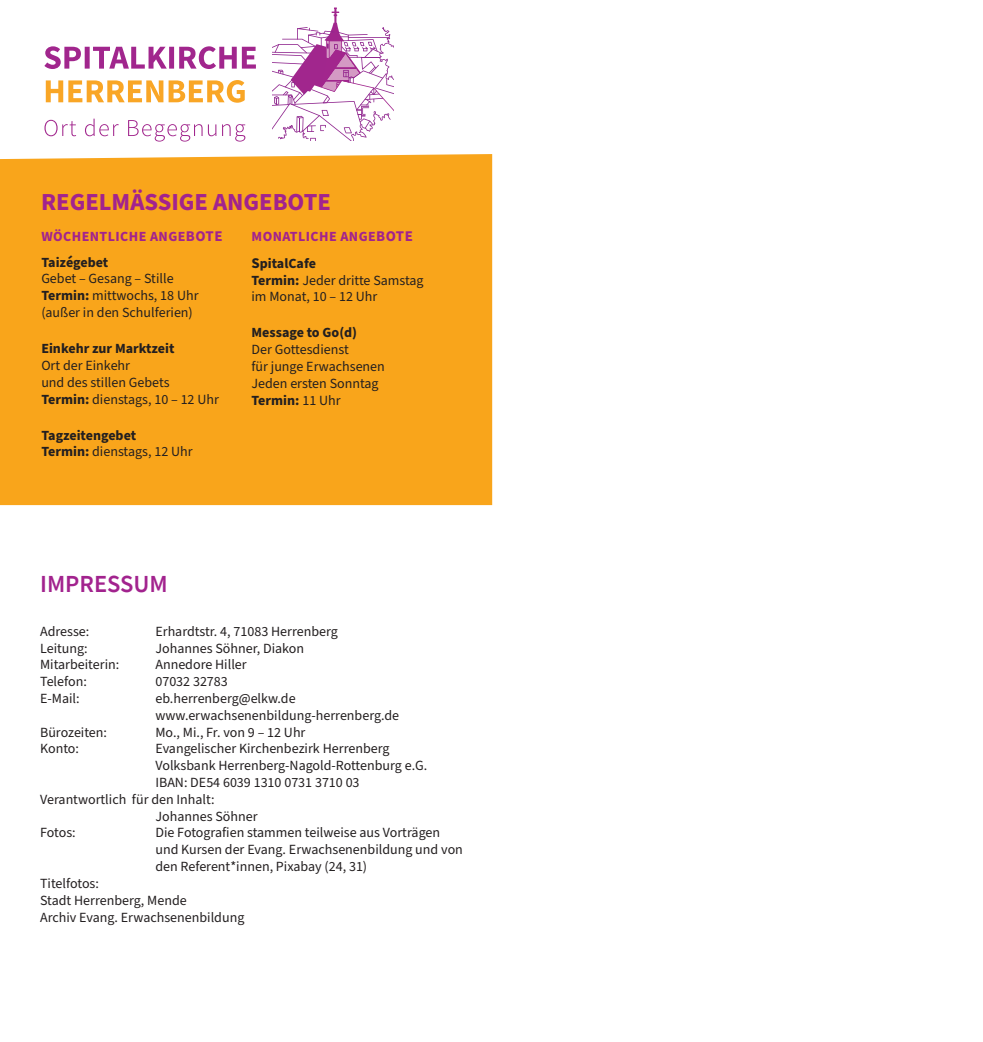
<style>
.page{position:relative;width:983px;height:1042px;background:#fff}
.page>*{position:absolute;margin:0;border:0;box-sizing:border-box;transform-origin:0 0}
.t1{font:700 24.5px "Source Sans Pro";color:#a2238e}
.t2{font:600 24.5px "Source Sans Pro";color:#a2238e}
.t3{font:14px/16.8px "Source Sans Pro";color:#231f20}
.t4{font:700 14px/16.8px "Source Sans Pro";color:#231f20}
.t5{font:700 14px/25.6px "Source Sans Pro";letter-spacing:.03em;color:#a2238e}
.s1{font-size:14.88px}
.s2{color:#231f20}
.s3{font-weight:700}
.s4{font-weight:400}
.s5{font-size:14.88px;color:#231f20}
</style>
<div class="page">
<div style="left:0;top:154px;width:492px;height:351px;background:#f9a51b"></div>
<svg style="left:273px;top:8px;width:120px;height:133px"></svg>
<svg style="left:44px;top:119px;width:201px;height:23px"></svg>
<svg style="left:46px;top:80px;width:199px;height:23px"></svg>
<svg style="left:44px;top:46px;width:212px;height:23px"></svg>
<h1 class="t1" style="left:41px;top:185px;width:291px">REGELMÄSSIGE ANGEBOTE</h1>
<p class="t5" style="left:41px;top:224px;width:183px">WÖCHENTLICHE ANGE<span class="s1">BOTE<br></span><span class="s2">Taizégebet</span></p>
<p class="t3" style="left:41px;top:271px;width:159px">Gebet – Gesang – Stille<br><span class="s3">Termin:</span> mittwochs, 18 Uhr (außer in den Schulferien)</p>
<p class="t4" style="left:41px;top:340px;width:135px">Einkehr zur Marktzeit</p>
<p class="t3" style="left:41px;top:357px;width:179px">Ort der Einkehr<br>und des stillen Gebets<br><span class="s3">Termin:</span> dienstags, 10 – 12 Uhr</p>
<p class="t4" style="left:41px;top:427px;width:153px">Tagzeitengebet<br>Termin: <span class="s4">dienstags, 12 Uhr</span></p>
<p class="t5" style="left:251px;top:223px;width:163px;line-height:26.6px">MONATLICHE ANGE<span class="s1">BOTE<br></span><span class="s5">S</span><span class="s2">pitalCafe</span></p>
<p class="t3" style="left:251px;top:272px;width:174px"><span class="s3">Termin:</span> Jeder dritte Samstag im Monat, 10 – 12 Uhr</p>
<p class="t4" style="left:251px;top:325px;width:107px">Message to Go(d)</p>
<p class="t3" style="left:251px;top:342px;width:135px">Der Gottesdienst<br>für junge Erwachsenen<br>Jeden ersten Sonntag<br><span class="s3">Termin:</span> 11 Uhr</p>
<h1 class="t2" style="left:40px;top:568px;width:129px">IMPRESSUM</h1>
<p class="t3" style="left:40px;top:623px;width:51px">Adresse:</p>
<p class="t3" style="left:155px;top:623px;width:184px">Erhardtstr. 4, 71083 Herrenberg</p>
<p class="t3" style="left:40px;top:640px;width:49px">Leitung:</p>
<p class="t3" style="left:155px;top:640px;width:150px">Johannes Söhner, Diakon</p>
<p class="t3" style="left:40px;top:657px;width:81px">Mitarbeiterin:</p>
<p class="t3" style="left:155px;top:657px;width:93px">Annedore Hiller</p>
<p class="t3" style="left:40px;top:673px;width:48px">Telefon:</p>
<p class="t3" style="left:155px;top:673px;width:74px">07032 32783</p>
<p class="t3" style="left:40px;top:690px;width:41px">E-Mail:</p>
<p class="t3" style="left:155px;top:690px;width:245px">eb.herrenberg@elkw.de www.erwachsenenbildung-herrenberg.de</p>
<p class="t3" style="left:40px;top:724px;width:68px">Bürozeiten:</p>
<p class="t3" style="left:155px;top:724px;width:151px">Mo., Mi., Fr. von 9 – 12 Uhr</p>
<p class="t3" style="left:40px;top:741px;width:40px">Konto:</p>
<p class="t3" style="left:155px;top:741px;width:235px">Evangelischer Kirchenbezirk Herrenberg</p>
<p class="t3" style="left:155px;top:757px;width:273px">Volksbank Herrenberg-Nagold-Rottenburg e.G.</p>
<p class="t3" style="left:155px;top:774px;width:206px">IBAN: DE54 6039 1310 0731 3710 03</p>
<p class="t3" style="left:40px;top:791px;width:176px">Verantwortlich für den Inhalt:</p>
<p class="t3" style="left:155px;top:808px;width:104px">Johannes Söhner</p>
<p class="t3" style="left:40px;top:825px;width:37px">Fotos:</p>
<p class="t3" style="left:155px;top:825px;width:309px">Die Fotografien stammen teilweise aus Vorträgen und Kursen der Evang. Erwachsenenbildung und von den Referent*innen, Pixabay (24, 31)</p>
<p class="t3" style="left:40px;top:875px;width:206px">Titelfotos:<br>Stadt Herrenberg, Mende<br>Archiv Evang. Erwachsenenbildung</p>
</div>
